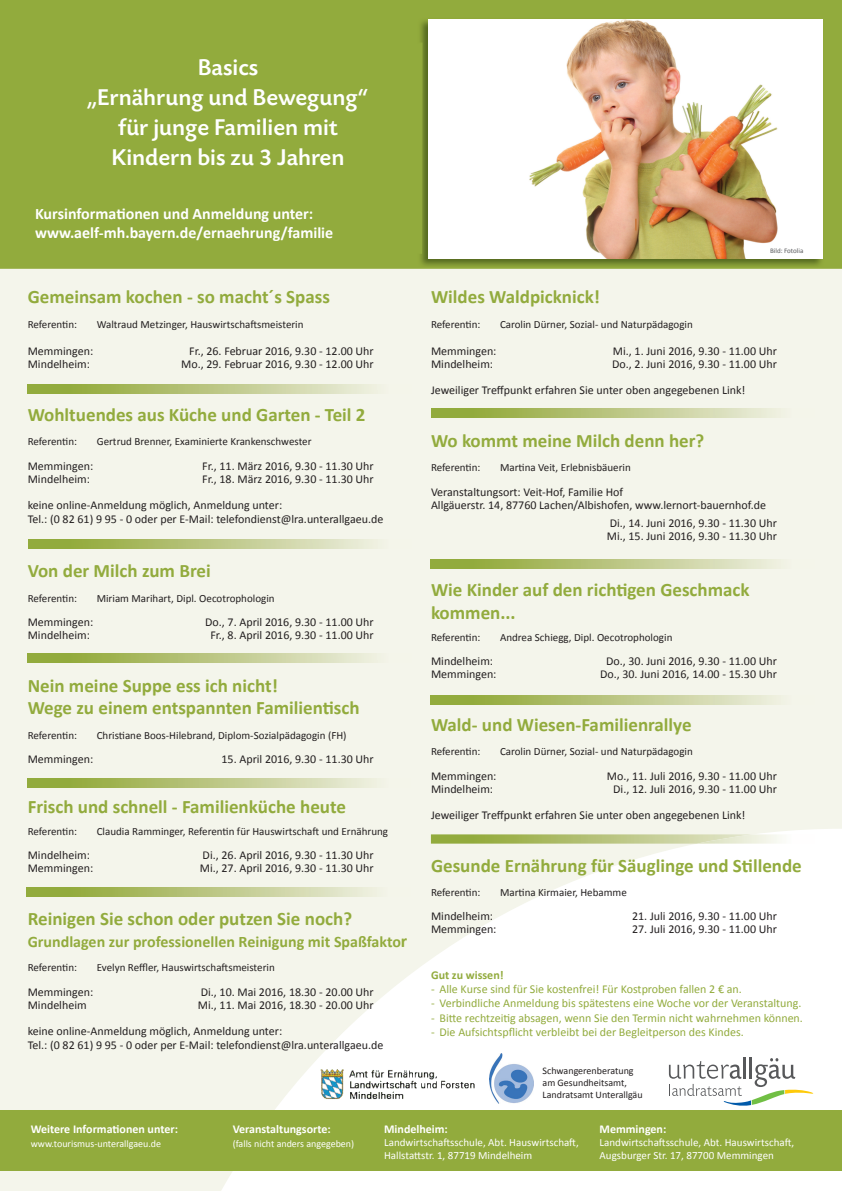
<style>
.page{position:relative;width:842px;height:1191px;background:#fff}
.page>*{position:absolute;margin:0;border:0;box-sizing:border-box;transform-origin:0 0}
.t1{font:500 24px/30px "Today SBOP";color:#fff;text-align:center}
.t2{font:700 19px/22.8px "Calibri";color:#92ab3d}
.t3{font:700 16px/19.2px "Calibri";color:#fff}
.t4{font:700 16px "Calibri";color:#92ab3d}
.t5{font:12px/26px "Calibri";color:#231f20}
.t6{font:12px "Calibri";color:#92ab3d}
.t7{font:700 12px "Calibri";color:#fff}
.t8{font:700 12px "Calibri";color:#92ab3d}
.t9{font:11px "Calibri";color:#231f20}
.t10{font:11px/13.2px "Calibri";color:#fff}
.t11{font:10px/12px "Calibri";color:#231f20}
.t12{font:10px "Calibri";color:#fff}
.t13{font:7px "Calibri";color:#57585a}
.s1{font-size:18px}
</style>
<div class="page">
<div style="left:0;top:0;width:841px;height:1190px;background:#f4f5eb"></div>
<svg style="left:128px;top:828px;width:714px;height:363px;fill:#fff"></svg>
<div style="left:0;top:1110px;width:842px;height:61px;background:#92ab3d"></div>
<div style="left:0;top:0;width:842px;height:269px;background:#92ab3d"></div>
<img style="left:418px;top:18px;width:406px;height:251px">
<img style="left:428px;top:20px;width:394px;height:238px">
<div style="left:34px;top:42px;width:389px;height:212px;background:#92ab3d"></div>
<svg style="left:28px;top:539px;width:349px;height:10px"></svg>
<svg style="left:635px;top:219px;width:2px;height:12px"></svg>
<img style="left:314px;top:1064px;width:164px;height:41px">
<hr style="left:743px;top:1056px;width:3px;height:22px;background:#57585a">
<hr style="left:750px;top:1056px;width:2px;height:22px;background:#57585a">
<svg style="left:669px;top:1058px;width:144px;height:47px"></svg>
<img style="left:489px;top:1054px;width:45px;height:49px">
<svg style="left:431px;top:408px;width:349px;height:9px"></svg>
<svg style="left:431px;top:559px;width:349px;height:9px"></svg>
<svg style="left:431px;top:695px;width:349px;height:9px"></svg>
<svg style="left:27px;top:887px;width:383px;height:9px"></svg>
<svg style="left:28px;top:384px;width:348px;height:9px"></svg>
<svg style="left:28px;top:653px;width:348px;height:10px"></svg>
<svg style="left:28px;top:778px;width:348px;height:9px"></svg>
<svg style="left:431px;top:834px;width:383px;height:9px"></svg>
<h1 class="t1" style="left:87px;top:53px;width:283px">Basics<br>„Ernährung und Bewegung“ für junge Familien mit<br>Kindern bis zu 3 Jahren</h1>
<h3 class="t3" style="left:35px;top:204px;width:300px">Kursinformationen und Anmeldung unter: www.aelf-mh.bayern.de/ernaehrung/familie</h3>
<h2 class="t2" style="left:28px;top:285px;width:304px">Gemeinsam kochen - so macht´s Spass</h2>
<p class="t9" style="left:28px;top:317px;width:51px">Referentin:</p>
<p class="t9" style="left:97px;top:317px;width:208px">Waltraud Metzinger, Hauswirtschaftsmeisterin</p>
<p class="t5" style="left:28px;top:338px;width:67px">Memmingen:</p>
<p class="t5" style="left:189px;top:338px;width:186px">Fr., 26. Februar 2016, 9.30 - 12.00 Uhr</p>
<p class="t5" style="left:28px;top:351px;width:64px">Mindelheim:</p>
<p class="t5" style="left:181px;top:351px;width:194px">Mo., 29. Februar 2016, 9.30 - 12.00 Uhr</p>
<h2 class="t2" style="left:28px;top:403px;width:339px">Wohltuendes aus Küche und Garten - Teil 2</h2>
<p class="t9" style="left:28px;top:434px;width:51px">Referentin:</p>
<p class="t9" style="left:97px;top:434px;width:216px">Gertrud Brenner, Examinierte Krankenschwester</p>
<p class="t5" style="left:28px;top:452px;width:67px">Memmingen:</p>
<p class="t5" style="left:202px;top:452px;width:173px">Fr., 11. März 2016, 9.30 - 11.30 Uhr</p>
<p class="t5" style="left:28px;top:465px;width:64px">Mindelheim:</p>
<p class="t5" style="left:28px;top:465px;width:348px;text-indent:175px">Fr., 18. März 2016, 9.30 - 11.30 Uhr keine online-Anmeldung möglich, Anmeldung unter:</p>
<p class="t5" style="left:28px;top:506px;width:357px">Tel.: (0 82 61) 9 95 - 0 oder per E-Mail: telefondienst@lra.unterallgaeu.de</p>
<h2 class="t2" style="left:28px;top:559px;width:185px">Von der Milch zum Brei</h2>
<p class="t9" style="left:28px;top:591px;width:51px">Referentin:</p>
<p class="t9" style="left:97px;top:591px;width:179px">Miriam Marihart, Dipl. Oecotrophologin</p>
<p class="t5" style="left:28px;top:609px;width:67px">Memmingen:</p>
<p class="t5" style="left:205px;top:609px;width:170px">Do., 7. April 2016, 9.30 - 11.00 Uhr</p>
<p class="t5" style="left:28px;top:622px;width:64px">Mindelheim:</p>
<p class="t5" style="left:210px;top:622px;width:165px">Fr., 8. April 2016, 9.30 - 11.00 Uhr</p>
<h2 class="t2" style="left:28px;top:674px;width:333px">Nein meine Suppe ess ich nicht!<br>Wege zu einem entspannten Familientisch</h2>
<p class="t9" style="left:28px;top:728px;width:51px">Referentin:</p>
<p class="t9" style="left:97px;top:728px;width:251px">Christiane Boos-Hilebrand, Diplom-Sozialpädagogin (FH)</p>
<p class="t5" style="left:28px;top:746px;width:67px">Memmingen:</p>
<p class="t5" style="left:222px;top:746px;width:154px">15. April 2016, 9.30 - 11.30 Uhr</p>
<h2 class="t2" style="left:28px;top:795px;width:320px">Frisch und schnell - Familienküche heute</h2>
<p class="t9" style="left:28px;top:824px;width:51px">Referentin:</p>
<p class="t9" style="left:97px;top:824px;width:293px">Claudia Ramminger, Referentin für Hauswirtschaft und Ernährung</p>
<p class="t5" style="left:28px;top:842px;width:64px">Mindelheim:</p>
<p class="t5" style="left:203px;top:842px;width:173px">Di., 26. April 2016, 9.30 - 11.30 Uhr</p>
<p class="t5" style="left:28px;top:855px;width:67px">Memmingen:</p>
<p class="t5" style="left:200px;top:855px;width:175px">Mi., 27. April 2016, 9.30 - 11.30 Uhr</p>
<h2 class="t2" style="left:28px;top:907px;width:326px">Reinigen Sie schon oder putzen Sie noch?</h2>
<h3 class="t4" style="left:28px;top:931px;width:381px">Grundlagen zur professionellen Reinigung mit Spaßfakto<span class="s1">r</span></h3>
<p class="t9" style="left:28px;top:960px;width:51px">Referentin:</p>
<p class="t9" style="left:97px;top:960px;width:180px">Evelyn Reffler, Hauswirtschaftsmeisterin</p>
<p class="t5" style="left:28px;top:978px;width:67px">Memmingen:</p>
<p class="t5" style="left:201px;top:978px;width:175px">Di., 10. Mai 2016, 18.30 - 20.00 Uhr</p>
<p class="t5" style="left:28px;top:991px;width:60px">Mindelheim</p>
<p class="t5" style="left:28px;top:991px;width:348px;text-indent:170px">Mi., 11. Mai 2016, 18.30 - 20.00 Uhr keine online-Anmeldung möglich, Anmeldung unter:</p>
<p class="t5" style="left:28px;top:1032px;width:357px">Tel.: (0 82 61) 9 95 - 0 oder per E-Mail: telefondienst@lra.unterallgaeu.de</p>
<p class="t13" style="left:770px;top:247px;width:35px">Bild: Fotolia</p>
<h2 class="t2" style="left:431px;top:285px;width:171px">Wildes Waldpicknick!</h2>
<p class="t9" style="left:431px;top:317px;width:51px">Referentin:</p>
<p class="t9" style="left:500px;top:317px;width:194px">Carolin Dürner, Sozial- und Naturpädagogin</p>
<p class="t5" style="left:431px;top:338px;width:67px">Memmingen:</p>
<p class="t5" style="left:613px;top:338px;width:166px">Mi., 1. Juni 2016, 9.30 - 11.00 Uhr</p>
<p class="t5" style="left:431px;top:351px;width:64px">Mindelheim:</p>
<p class="t5" style="left:431px;top:351px;width:347px;text-indent:181px">Do., 2. Juni 2016, 9.30 - 11.00 Uhr<br>Jeweiliger Treffpunkt erfahren Sie unter oben angegebenen Link!</p>
<h2 class="t2" style="left:431px;top:429px;width:275px">Wo kommt meine Milch denn her?</h2>
<p class="t9" style="left:431px;top:460px;width:51px">Referentin:</p>
<p class="t9" style="left:500px;top:460px;width:132px">Martina Veit, Erlebnisbäuerin</p>
<p class="t5" style="left:431px;top:485px;width:337px;line-height:13px">Veranstaltungsort: Veit-Hof, Familie Hof<br>Allgäuerstr. 14, 87760 Lachen/Albishofen, www.lernort-bauernhof.de</p>
<p class="t5" style="left:607px;top:517px;width:172px;line-height:13px">Di., 14. Juni 2016, 9.30 - 11.30 Uhr<br>Mi., 15. Juni 2016, 9.30 - 11.30 Uhr</p>
<h2 class="t2" style="left:431px;top:578px;width:320px">Wie Kinder auf den richtigen Geschmack kommen...</h2>
<p class="t9" style="left:431px;top:630px;width:51px">Referentin:</p>
<p class="t9" style="left:500px;top:630px;width:174px">Andrea Schiegg, Dipl. Oecotrophologin</p>
<p class="t5" style="left:431px;top:648px;width:64px">Mindelheim:</p>
<p class="t5" style="left:606px;top:648px;width:172px">Do., 30. Juni 2016, 9.30 - 11.00 Uhr</p>
<p class="t5" style="left:431px;top:661px;width:67px">Memmingen:</p>
<p class="t5" style="left:600px;top:661px;width:178px">Do., 30. Juni 2016, 14.00 - 15.30 Uhr</p>
<h2 class="t2" style="left:431px;top:713px;width:262px">Wald- und Wiesen-Familienrallye</h2>
<p class="t9" style="left:431px;top:744px;width:51px">Referentin:</p>
<p class="t9" style="left:500px;top:744px;width:194px">Carolin Dürner, Sozial- und Naturpädagogin</p>
<p class="t5" style="left:431px;top:762px;width:67px">Memmingen:</p>
<p class="t5" style="left:607px;top:762px;width:172px">Mo., 11. Juli 2016, 9.30 - 11.00 Uhr</p>
<p class="t5" style="left:431px;top:775px;width:64px">Mindelheim:</p>
<p class="t5" style="left:431px;top:775px;width:347px;text-indent:182px">Di., 12. Juli 2016, 9.30 - 11.00 Uhr<br>Jeweiliger Treffpunkt erfahren Sie unter oben angegebenen Link!</p>
<h2 class="t2" style="left:431px;top:853px;width:372px">Gesunde Ernährung für Säuglinge und Stillende</h2>
<p class="t9" style="left:431px;top:885px;width:51px">Referentin:</p>
<p class="t9" style="left:500px;top:885px;width:128px">Martina Kirmaier, Hebamme</p>
<p class="t5" style="left:431px;top:903px;width:64px">Mindelheim:</p>
<p class="t5" style="left:632px;top:903px;width:146px">21. Juli 2016, 9.30 - 11.00 Uhr</p>
<p class="t5" style="left:431px;top:916px;width:67px">Memmingen:</p>
<p class="t5" style="left:632px;top:916px;width:146px">27. Juli 2016, 9.30 - 11.00 Uhr</p>
<p class="t8" style="left:431px;top:967px;width:74px">Gut zu wissen!</p>
<p class="t6" style="left:431px;top:981px;width:312px">- Alle Kurse sind für Sie kostenfrei! Für Kostproben fallen 2 € an.</p>
<p class="t6" style="left:431px;top:995px;width:372px">- Verbindliche Anmeldung bis spätestens eine Woche vor der Veranstaltung.</p>
<p class="t6" style="left:431px;top:1010px;width:373px">- Bitte rechtzeitig absagen, wenn Sie den Termin nicht wahrnehmen können.</p>
<p class="t6" style="left:431px;top:1024px;width:314px">- Die Aufsichtspflicht verbleibt bei der Begleitperson des Kindes.</p>
<p class="t11" style="left:543px;top:1064px;width:102px">Schwangerenberatung am Gesundheitsamt,<br>Landratsamt Unterallgäu</p>
<p class="t7" style="left:31px;top:1121px;width:149px">Weitere Informationen unter:</p>
<p class="t12" style="left:31px;top:1137px;width:132px">www.tourismus-unterallgaeu.de</p>
<p class="t7" style="left:233px;top:1121px;width:100px">Veranstaltungsorte:</p>
<p class="t12" style="left:233px;top:1137px;width:123px">(falls nicht anders angegeben)</p>
<p class="t7" style="left:384px;top:1121px;width:65px">Mindelheim:</p>
<p class="t10" style="left:384px;top:1135px;width:196px">Landwirtschaftsschule, Abt. Hauswirtschaft,<br>Hallstattstr. 1, 87719 Mindelheim</p>
<p class="t7" style="left:600px;top:1121px;width:68px">Memmingen:</p>
<p class="t10" style="left:600px;top:1135px;width:196px">Landwirtschaftsschule, Abt. Hauswirtschaft,<br>Augsburger Str. 17, 87700 Memmingen</p>
</div>
